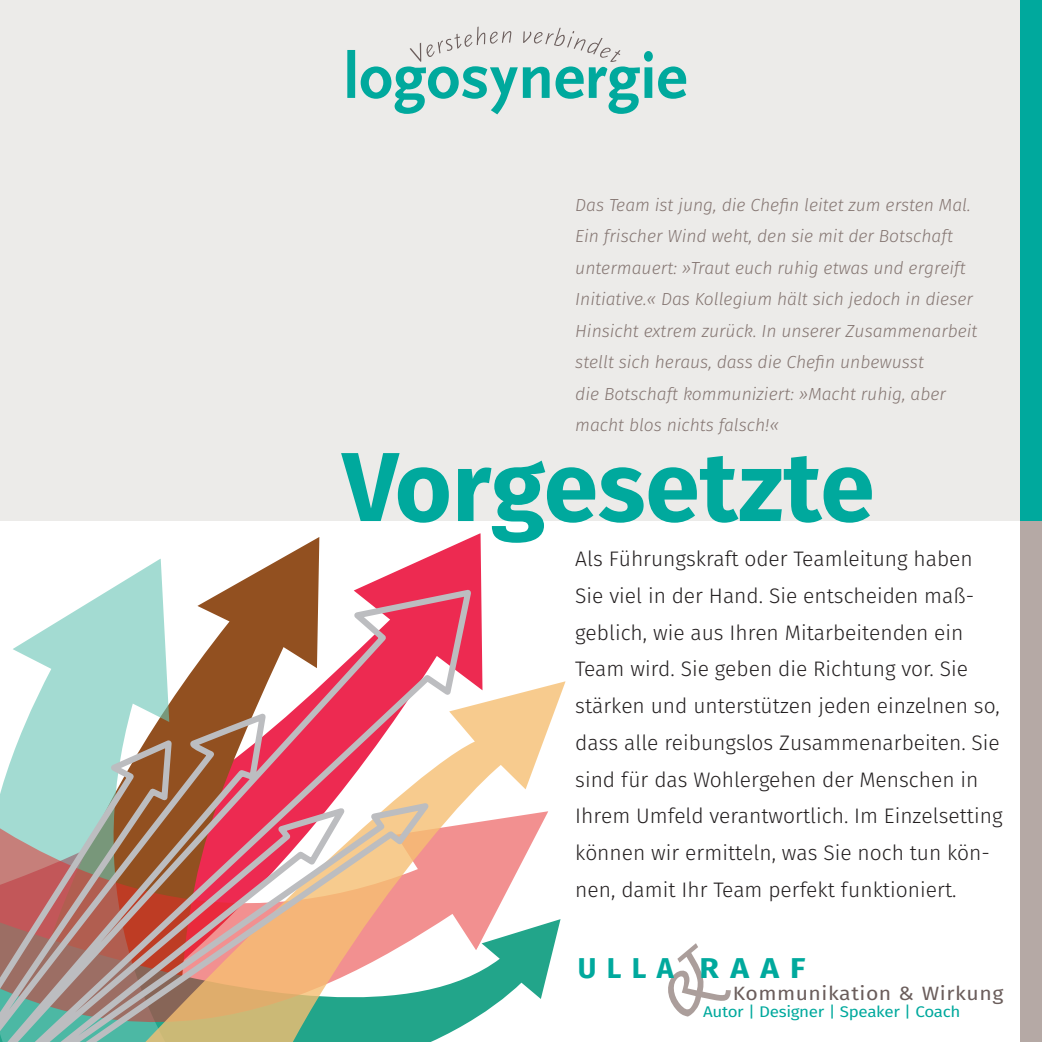
<style>
.page{position:relative;width:1042px;height:1042px;background:#fff}
.page>*{position:absolute;margin:0;border:0;box-sizing:border-box;transform-origin:0 0}
.t1{font:700 98px "Fira Sans";color:#00a99d}
.t2{font:700 28.7px "Fira Sans";letter-spacing:.36em;color:#00a99d}
.t3{font:300 21px/36.8px "Fira Sans";color:#231f20}
.t4{font:19.25px "Fira Sans";letter-spacing:.025em;color:#6b5e5c;scale:1.1 1}
.t5{font:italic 300 17.5px/31.5px "Fira Sans";color:#847571}
.t6{font:15.4px "Fira Sans";letter-spacing:-.02em;color:#00a99d;scale:1.1 1}
</style>
<div class="page">
<div style="left:0;top:0;width:1042px;height:521px;background:#ecebe9"></div>
<svg style="left:117px;top:539px;width:366px;height:142px"></svg>
<svg style="left:476px;top:681px;width:89px;height:337px"></svg>
<svg style="left:347px;top:27px;width:339px;height:87px"></svg>
<div style="left:1021px;top:0;width:21px;height:521px;background:#00a99d"></div>
<div style="left:1021px;top:521px;width:21px;height:521px;background:#b5a9a5"></div>
<svg style="left:0;top:585px;width:476px;height:457px"></svg>
<p class="t5" style="left:575px;top:190px;width:404px">Das Team ist jung, die Chefin leitet zum ersten Mal.<br>Ein frischer Wind weht, den sie mit der Botschaft untermauert: »Traut euch ruhig etwas und ergreift Initiative.« Das Kollegium hält sich jedoch in dieser Hinsicht extrem zurück. In unserer Zusammenarbeit stellt sich heraus, dass die Chefin unbewusst<br>die Botschaft kommuniziert: »Macht ruhig, aber macht blos nichts falsch!«</p>
<h1 class="t1" style="left:342px;top:418px;width:534px">Vorgesetzte</h1>
<p class="t3" style="left:575px;top:542px;width:429px">Als Führungskraft oder Teamleitung haben Sie viel in der Hand. Sie entscheiden maß&shy;geblich, wie aus Ihren Mitarbeitenden ein Team wird. Sie geben die Richtung vor. Sie stärken und unterstützen jeden einzelnen so, dass alle reibungslos Zusammenarbeiten. Sie sind für das Wohlergehen der Menschen in Ihrem Umfeld verantwortlich. Im Einzelsetting können wir ermitteln, was Sie noch tun kön&shy;nen, damit Ihr Team perfekt funktioniert.</p>
<h2 class="t2" style="left:578px;top:948px;width:229px">ULLA RAAF</h2>
<p class="t4" style="left:733px;top:979px;width:247px">Kommunikation &amp; Wirkung</p>
<p class="t6" style="left:703px;top:1000px;width:235px">Autor | Designer | Speaker | Coach</p>
</div>
